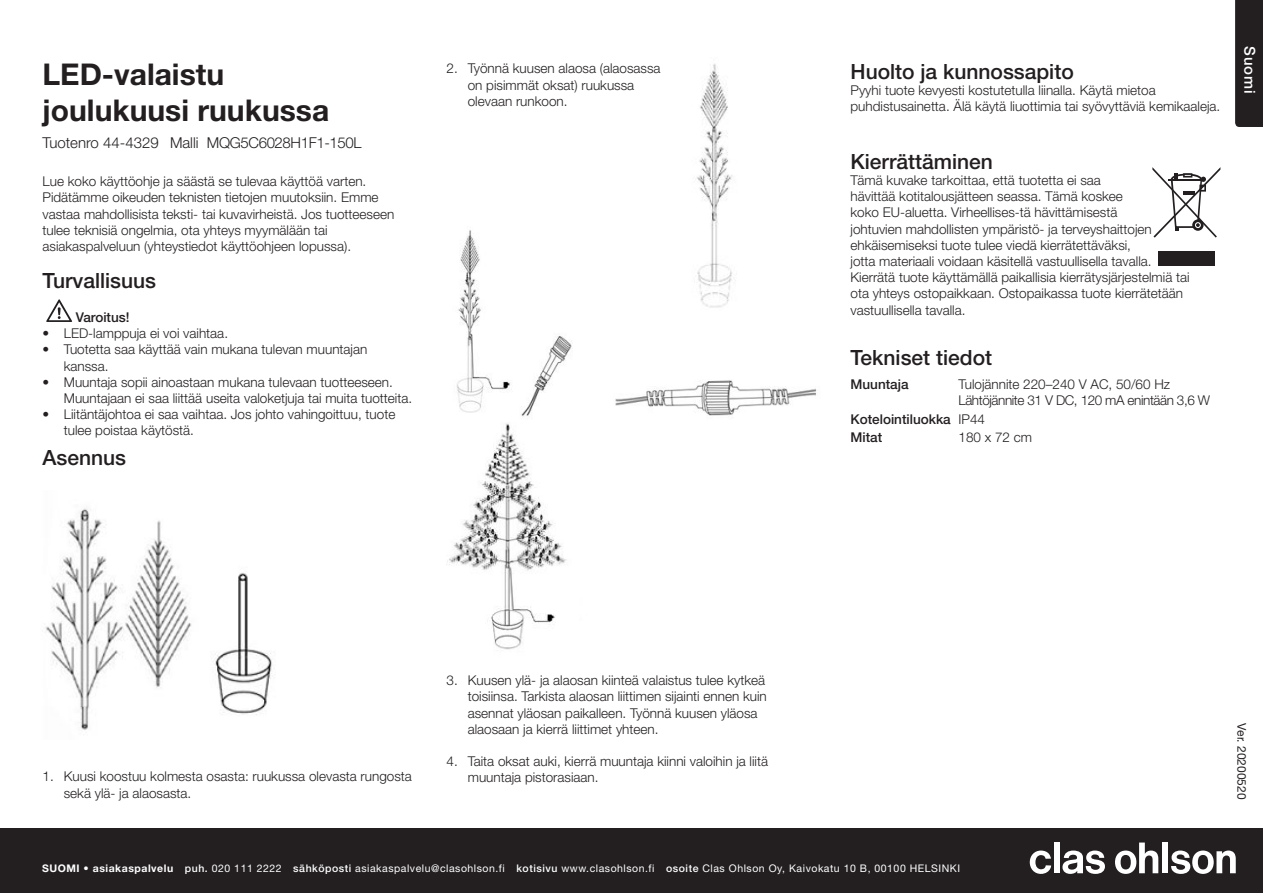
<style>
.page{position:relative;width:1263px;height:893px;background:#fff}
.page>*{position:absolute;margin:0;border:0;box-sizing:border-box;transform-origin:0 0}
.Bruks_-_Inledande_be{font:700 30px/36px "Helvetica Neue LT Std";color:#231f20}
.Bruks_-_Nytt_Avsnitt{font:500 21px "Helvetica Neue LT Std";color:#231f20}
.Bruks_-_Inledande_Ar{font:300 15px "Helvetica Neue LT Std";letter-spacing:-.025em;color:#231f20}
.t1{font:500 15px "Helvetica Neue LT Std";letter-spacing:.05em;color:#fff}
.Bruks_-_Nytt_Avsnitt-2{font:300 13.5px/16.2px "Helvetica Neue LT Std";color:#231f20}
.Bruks_-_Brödtext{font:300 13.5px/16.2px "Helvetica Neue LT Std";color:#231f20}
.Bruks_-_Brödtext-2{font:500 13.5px "Helvetica Neue LT Std";color:#231f20}
.Bruks_-_Brödtext-3{font:300 13.5px "Helvetica Neue LT Std";letter-spacing:-.03em;color:#231f20}
.t2{font:12px "Helvetica Neue LT Std";color:#231f20}
.t3{font:10.5px "Helvetica Neue LT Std";letter-spacing:.05em;color:#fff}
.s1{font-weight:300}
.s2{font-weight:700}
.s3{font-weight:500}
</style>
<div class="page">
<div style="left:0;top:828px;width:1263px;height:65px;background:#231f20"></div>
<svg style="left:1030px;top:850px;width:21px;height:24px"></svg>
<div style="left:1054px;top:842px;width:5px;height:31px;background:#fff"></div>
<svg style="left:1062px;top:850px;width:43px;height:24px"></svg>
<svg style="left:1115px;top:842px;width:43px;height:32px"></svg>
<div style="left:1162px;top:842px;width:6px;height:31px;background:#fff"></div>
<svg style="left:1171px;top:850px;width:65px;height:24px"></svg>
<div style="left:1235px;top:0;width:28px;height:127px;background:#231f20"></div>
<img style="left:45px;top:508px;width:227px;height:222px">
<img style="left:446px;top:423px;width:121px;height:228px">
<img style="left:456px;top:230px;width:361px;height:188px">
<img style="left:663px;top:64px;width:96px;height:253px">
<svg style="left:46px;top:299px;width:26px;height:23px"></svg>
<svg style="left:1152px;top:167px;width:68px;height:71px"></svg>
<div style="left:1158px;top:252px;width:56px;height:14px;background:#231f20"></div>
<p class="Bruks_-_Inledande_be" style="left:43px;top:56px;width:288px">LED-valaistu joulukuusi ruukussa</p>
<p class="Bruks_-_Inledande_Ar" style="left:43px;top:133px;width:320px">Tuotenro 44-4329 Malli MQG5C6028H1F1-150L</p>
<p class="Bruks_-_Brödtext" style="left:43px;top:173px;width:325px">Lue koko käyttöohje ja säästä se tulevaa käyttöä varten.</p>
<p class="Bruks_-_Brödtext" style="left:43px;top:189px;width:353px">Pidätämme oikeuden teknisten tietojen muutoksiin. Emme vastaa mahdollisista teksti- tai kuvavirheistä. Jos tuotteeseen tulee teknisiä ongelmia, ota yhteys myymälään tai asiakaspalveluun (yhteystiedot käyttöohjeen lopussa).</p>
<p class="Bruks_-_Nytt_Avsnitt" style="left:43px;top:268px;width:115px">Turvallisuus</p>
<p class="Bruks_-_Brödtext-2" style="left:76px;top:309px;width:55px">Varoitus!</p>
<p class="Bruks_-_Nytt_Avsnitt-2" style="left:43px;top:325px;width:187px">• LED-lamppuja ei voi vaihtaa.</p>
<p class="Bruks_-_Nytt_Avsnitt-2" style="left:64px;top:341px;width:305px;text-indent:-21px">• Tuotetta saa käyttää vain mukana tulevan muuntajan kanssa.</p>
<p class="Bruks_-_Nytt_Avsnitt-2" style="left:64px;top:374px;width:350px;text-indent:-21px">• Muuntaja sopii ainoastaan mukana tulevaan tuotteeseen.<br>Muuntajaan ei saa liittää useita valoketjuja tai muita tuotteita.</p>
<p class="Bruks_-_Nytt_Avsnitt-2" style="left:64px;top:406px;width:333px;text-indent:-21px">• Liitäntäjohtoa ei saa vaihtaa. Jos johto vahingoittuu, tuote tulee poistaa käytöstä.</p>
<p class="Bruks_-_Nytt_Avsnitt" style="left:43px;top:445px;width:85px">Asennus</p>
<p class="Bruks_-_Nytt_Avsnitt-2" style="left:468px;top:60px;width:194px;text-indent:-21px">2. Työnnä kuusen alaosa (alaosassa on pisimmät oksat) ruukussa olevaan runkoon.</p>
<p class="Bruks_-_Nytt_Avsnitt" style="left:850px;top:59px;width:225px">Huolto ja kunnossapito</p>
<p class="Bruks_-_Nytt_Avsnitt-2" style="left:850px;top:82px;width:371px">Pyyhi tuote kevyesti kostutetulla liinalla. Käytä mietoa puhdistusainetta. Älä käytä liuottimia tai syövyttäviä kemikaaleja.</p>
<p class="Bruks_-_Nytt_Avsnitt" style="left:850px;top:149px;width:144px">Kierrättäminen</p>
<p class="Bruks_-_Nytt_Avsnitt-2" style="left:850px;top:172px;width:341px">Tämä kuvake tarkoittaa, että tuotetta ei saa<br>hävittää kotitalousjätteen seassa. Tämä koskee<br>koko EU-aluetta. Virheellises-tä hävittämisestä<br>johtuvien mahdollisten ympäristö- ja terveyshaittojen ehkäisemiseksi tuote tulee viedä kierrätettäväksi,<br>jotta materiaali voidaan käsitellä vastuullisella tavalla.<br>Kierrätä tuote käyttämällä paikallisia kierrätysjärjestelmiä tai ota yhteys ostopaikkaan. Ostopaikassa tuote kierrätetään vastuullisella tavalla.</p>
<p class="Bruks_-_Nytt_Avsnitt" style="left:850px;top:344px;width:143px">Tekniset tiedot</p>
<p class="Bruks_-_Brödtext-2" style="left:850px;top:376px;width:60px">Muuntaja</p>
<p class="Bruks_-_Brödtext" style="left:958px;top:376px;width:213px">Tulojännite 220–240 V AC, 50/60 Hz</p>
<p class="Bruks_-_Brödtext-3" style="left:958px;top:392px;width:253px">Lähtöjännite 31 V DC, 120 mA enintään 3,6 W</p>
<p class="Bruks_-_Brödtext-2" style="left:850px;top:411px;width:136px">Kotelointiluokka <span class="s1">IP44</span></p>
<p class="Bruks_-_Brödtext-2" style="left:850px;top:429px;width:33px">Mitat</p>
<p class="Bruks_-_Brödtext" style="left:958px;top:429px;width:75px">180 x 72 cm</p>
<p class="t1" style="left:1258px;top:46px;width:48px;rotate:90deg">Suomi</p>
<p class="Bruks_-_Nytt_Avsnitt-2" style="left:64px;top:768px;width:350px;text-indent:-21px">1. Kuusi koostuu kolmesta osasta: ruukussa olevasta rungosta sekä ylä- ja alaosasta.</p>
<p class="Bruks_-_Nytt_Avsnitt-2" style="left:468px;top:672px;width:301px;text-indent:-21px">3. Kuusen ylä- ja alaosan kiinteä valaistus tulee kytkeä toisiinsa. Tarkista alaosan liittimen sijainti ennen kuin asennat yläosan paikalleen. Työnnä kuusen yläosa alaosaan ja kierrä liittimet yhteen.</p>
<p class="Bruks_-_Nytt_Avsnitt-2" style="left:468px;top:753px;width:302px;text-indent:-21px">4. Taita oksat auki, kierrä muuntaja kiinni valoihin ja liitä muuntaja pistorasiaan.</p>
<p class="t3" style="left:42px;top:862px;width:919px"><span class="s2">SUOMI • asiakaspalvelu</span> <span class="s3">puh.</span> 020 111 2222 <span class="s3">sähköposti</span> asiakaspalvelu@clasohlson.fi <span class="s3">kotisivu</span> www.clasohlson.fi <span class="s3">osoite</span> Clas Ohlson Oy, Kaivokatu 10 B, 00100 HELSINKI</p>
<p class="t2" style="left:1249px;top:723px;width:78px;rotate:90deg">Ver. 20200520</p>
</div>
